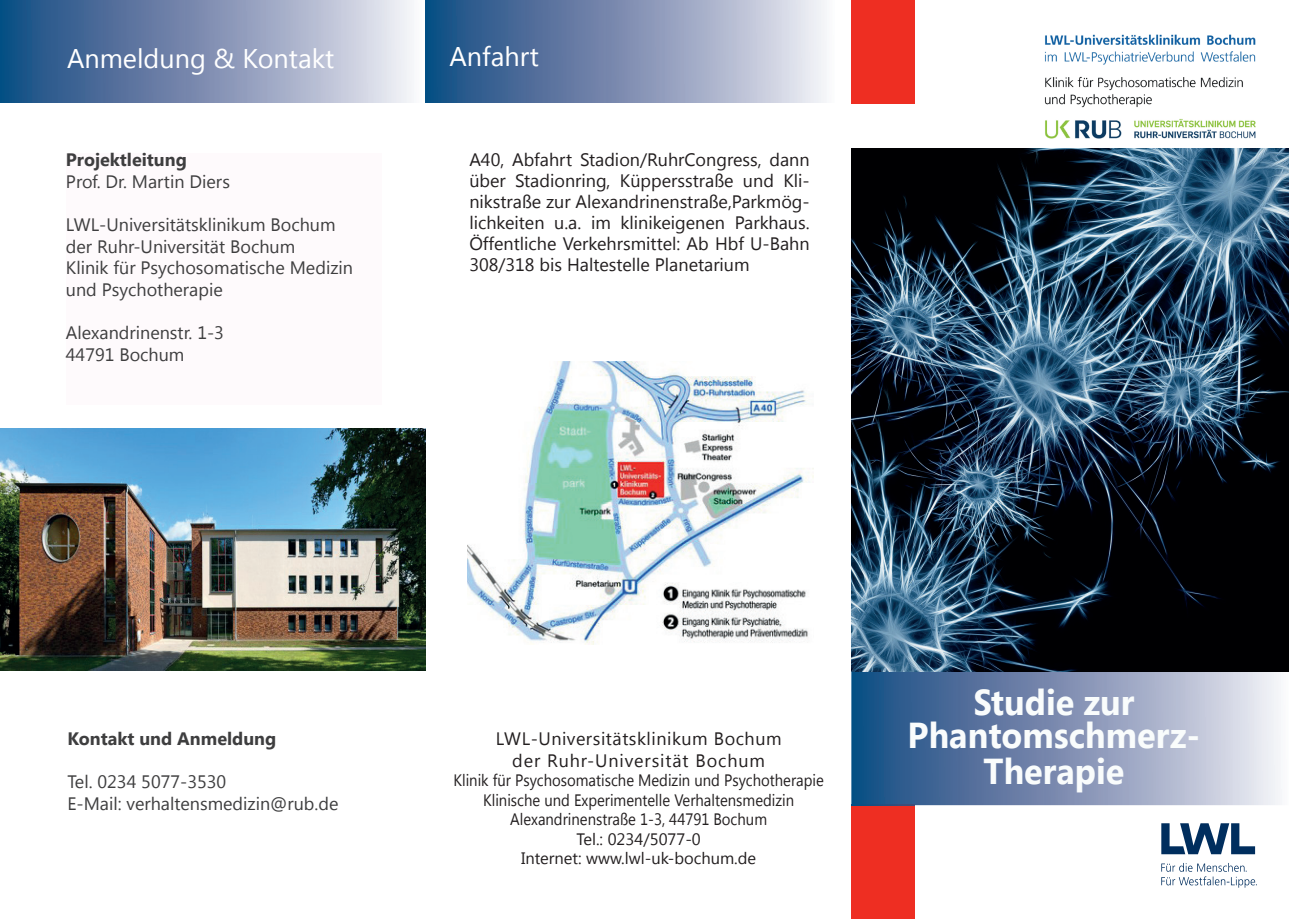
<style>
.page{position:relative;width:1289px;height:919px;background:#fff}
.page>*{position:absolute;margin:0;border:0;box-sizing:border-box;transform-origin:0 0}
.t1{font:700 36px/34.5px "Segoe UI";color:#f9fcfc;text-align:center;scale:.95 1}
.t2{font:27px "Segoe UI";color:#fff}
.t3{font:18px/21px "Segoe UI";letter-spacing:.03em;color:#231f20;text-align:center}
.t4{font:18px/21.6px "Segoe UI";color:#3e3e3f}
.t5{font:700 18px "Segoe UI";color:#3e3e3f}
.t6{font:16.5px/19.5px "Segoe UI";color:#231f20;text-align:center;scale:.9 1}
</style>
<div class="page">
<div style="left:426px;top:0;width:408px;height:102px;background:linear-gradient(to right,#11427c,#f3eaf2)"></div>
<div style="left:850px;top:804px;width:64px;height:114px;background:#ee2e22"></div>
<img style="left:468px;top:361px;width:345px;height:284px">
<img style="left:1044px;top:34px;width:212px;height:105px">
<div style="left:850px;top:0;width:64px;height:103px;background:#ee2e22"></div>
<svg style="left:1161px;top:823px;width:93px;height:31px"></svg>
<svg style="left:1161px;top:863px;width:95px;height:24px"></svg>
<svg style="left:851px;top:671px;width:437px;height:134px;background:#8195b6"></svg>
<svg style="left:851px;top:804px;width:63px;height:1px"></svg>
<img style="left:851px;top:149px;width:437px;height:522px">
<svg style="left:0;top:0;width:412px;height:102px;background:#7f94b5"></svg>
<img style="left:0;top:428px;width:425px;height:242px">
<div style="left:66px;top:153px;width:315px;height:251px;background:#fefafc"></div>
<h2 class="t2" style="left:67px;top:39px;width:269px">Anmeldung &amp; Kontakt</h2>
<p class="t5" style="left:66px;top:147px;width:122px">Projektleitung</p>
<p class="t4" style="left:66px;top:170px;width:165px">Prof. Dr. Martin Diers</p>
<p class="t4" style="left:66px;top:213px;width:288px">LWL-Universitätsklinikum Bochum der Ruhr-Universität Bochum<br>Klinik für Psychosomatische Medizin und Psychotherapie</p>
<p class="t4" style="left:66px;top:321px;width:159px">Alexandrinenstr. 1-3<br>44791 Bochum</p>
<h2 class="t2" style="left:449px;top:38px;width:91px">Anfahrt</h2>
<p class="t3" style="left:469px;top:148px;width:342px;text-align:justify">A40, Abfahrt Stadion/RuhrCongress, dann über Stadionring, Küppersstraße und Kli&shy;nikstraße zur Alexandrinenstraße,Parkmög&shy;lichkeiten u.a. im klinikeigenen Parkhaus.<br>Öffentliche Verkehrsmittel: Ab Hbf U-Bahn 308/318 bis Haltestelle Planetarium</p>
<p class="t5" style="left:67px;top:726px;width:210px">Kontakt und Anmeldung</p>
<p class="t4" style="left:67px;top:770px;width:272px">Tel. 0234 5077-3530<br>E-Mail: verhaltensmedizin@rub.de</p>
<p class="t3" style="left:495px;top:726px;width:287px;line-height:21.6px">LWL-Universitätsklinikum Bochum der Ruhr-Universität Bochum</p>
<p class="t6" style="left:453px;top:769px;width:413px">Klinik für Psychosomatische Medizin und Psychotherapie Klinische und Experimentelle Verhaltensmedizin Alexandrinenstraße 1-3, 44791 Bochum<br>Tel.: 0234/5077-0<br>Internet: www.lwl-uk-bochum.de</p>
<h1 class="t1" style="left:907px;top:683px;width:309px">Studie zur<br>Phantomschmerz-<br>Therapie</h1>
</div>
